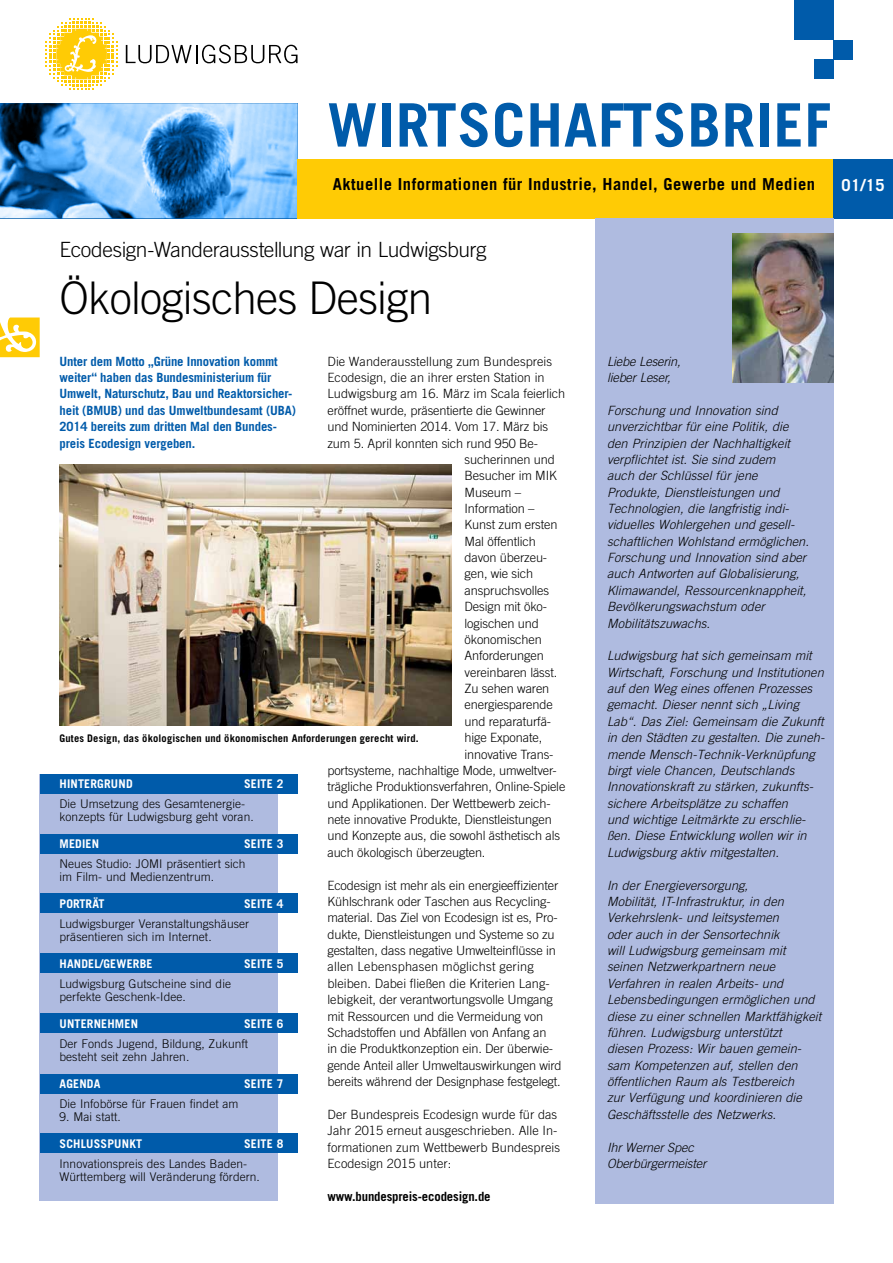
<style>
.page{position:relative;width:893px;height:1263px;background:#fff}
.page>*{position:absolute;margin:0;border:0;box-sizing:border-box;transform-origin:0 0}
.t1{font:700 60px "Ludwigsburg Trade Gothic";color:#005baa}
.t2{font:300 45px "Ludwigsburg Trade Gothic";letter-spacing:-.03em;color:#000}
.t3{font:300 21px "Ludwigsburg Trade Gothic";letter-spacing:-.035em;color:#000}
.t4{font:700 16.5px "Ludwigsburg Trade Gothic";letter-spacing:.015em;color:#000}
.t5{font:700 16.5px "Ludwigsburg Trade Gothic";color:#fff}
.t6{font:12.75px/16.4px "Ludwigsburg Trade Gothic Lt Ob";letter-spacing:-.01em;color:#000}
.t7{font:300 12.75px/16.4px "Ludwigsburg Trade Gothic";letter-spacing:-.025em;color:#000}
.t8{font:700 12.75px/16.4px "Ludwigsburg Trade Gothic";letter-spacing:-.025em;color:#005baa}
.t9{font:700 12.75px "Ludwigsburg Trade Gothic";letter-spacing:-.025em;color:#000}
.t10{font:300 12px/13.5px "Ludwigsburg Trade Gothic";letter-spacing:-.01em;color:#000}
.t11{font:700 12px "Ludwigsburg Trade Gothic";color:#fff}
.t12{font:700 10.5px "Ludwigsburg Trade Gothic";color:#000}
</style>
<div class="page">
<img style="left:0;top:103px;width:298px;height:115px">
<div style="left:298px;top:159px;width:595px;height:59px;background:#ffcb05"></div>
<div style="left:794px;top:0;width:39px;height:40px;background:#005baa"></div>
<div style="left:833px;top:40px;width:20px;height:20px;background:#005baa"></div>
<div style="left:833px;top:159px;width:60px;height:59px;background:#005baa"></div>
<svg style="left:46px;top:18px;width:71px;height:72px"></svg>
<svg style="left:126px;top:45px;width:172px;height:18px"></svg>
<div style="left:814px;top:60px;width:19px;height:19px;background:#005baa"></div>
<div style="left:595px;top:218px;width:238px;height:985px;background:#afbbe0"></div>
<img style="left:733px;top:234px;width:100px;height:148px">
<svg style="left:0;top:317px;width:40px;height:40px"></svg>
<div style="left:40px;top:774px;width:238px;height:426px;background:#afbbe0"></div>
<div style="left:40px;top:774px;width:258px;height:20px;background:#005baa"></div>
<div style="left:40px;top:834px;width:258px;height:19px;background:#005baa"></div>
<div style="left:40px;top:893px;width:258px;height:19px;background:#005baa"></div>
<div style="left:40px;top:953px;width:258px;height:20px;background:#005baa"></div>
<div style="left:40px;top:1013px;width:258px;height:20px;background:#005baa"></div>
<div style="left:40px;top:1074px;width:258px;height:19px;background:#005baa"></div>
<div style="left:40px;top:1133px;width:258px;height:20px;background:#005baa"></div>
<img style="left:60px;top:464px;width:392px;height:262px">
<h1 class="t1" style="left:327px;top:88px;width:506px">WIRTSCHAFTSBRIEF</h1>
<p class="t4" style="left:333px;top:174px;width:484px">Aktuelle Informationen für Industrie, Handel, Gewerbe und Medien</p>
<p class="t5" style="left:842px;top:174px;width:45px">01/15</p>
<h3 class="t3" style="left:60px;top:237px;width:429px">Ecodesign-Wanderausstellung war in Ludwigsburg</h3>
<h2 class="t2" style="left:60px;top:272px;width:375px">Ökologisches Design</h2>
<p class="t8" style="left:60px;top:353px;width:238px">Unter dem Motto „Grüne Innovation kommt weiter“ haben das Bundesministerium für Umwelt, Naturschutz, Bau und Reaktorsicher&shy;heit (BMUB) und das Umweltbundesamt (UBA)<br>2014 bereits zum dritten Mal den Bundes&shy;preis Ecodesign vergeben.</p>
<p class="t7" style="left:327px;top:353px;width:226px">Die Wanderausstellung zum Bundespreis</p>
<p class="t7" style="left:327px;top:369px;width:219px">Ecodesign, die an ihrer ersten Station in</p>
<p class="t7" style="left:327px;top:385px;width:239px">Ludwigsburg am 16. März im Scala feierlich</p>
<p class="t7" style="left:327px;top:402px;width:220px">eröffnet wurde, präsentierte die Gewinner</p>
<p class="t7" style="left:327px;top:418px;width:222px">und Nominierten 2014. Vom 17. März bis</p>
<p class="t7" style="left:327px;top:435px;width:212px">zum 5. April konnten sich rund 950 Be-</p>
<p class="t7" style="left:465px;top:451px;width:92px">sucherinnen und</p>
<p class="t7" style="left:465px;top:467px;width:94px">Besucher im MIK</p>
<p class="t7" style="left:465px;top:484px;width:58px">Museum –</p>
<p class="t7" style="left:465px;top:500px;width:72px">Information –</p>
<p class="t7" style="left:465px;top:516px;width:95px">Kunst zum ersten</p>
<p class="t7" style="left:465px;top:533px;width:73px">Mal öffentlich</p>
<p class="t7" style="left:465px;top:549px;width:84px">davon überzeu-</p>
<p class="t7" style="left:465px;top:566px;width:70px">gen, wie sich</p>
<p class="t7" style="left:465px;top:582px;width:86px">anspruchsvolles</p>
<p class="t7" style="left:465px;top:598px;width:84px">Design mit öko-</p>
<p class="t7" style="left:465px;top:615px;width:76px">logischen und</p>
<p class="t7" style="left:465px;top:631px;width:79px">ökonomischen</p>
<p class="t7" style="left:465px;top:647px;width:81px">Anforderungen</p>
<p class="t7" style="left:465px;top:664px;width:94px">vereinbaren lässt.</p>
<p class="t7" style="left:465px;top:680px;width:86px">Zu sehen waren</p>
<p class="t7" style="left:465px;top:697px;width:90px">energiesparende</p>
<p class="t7" style="left:465px;top:713px;width:88px">und reparaturfä-</p>
<p class="t7" style="left:465px;top:729px;width:79px">hige Exponate,</p>
<p class="t7" style="left:465px;top:746px;width:91px">innovative Trans-</p>
<p class="t7" style="left:327px;top:762px;width:231px">portsysteme, nachhaltige Mode, umweltver-</p>
<p class="t7" style="left:327px;top:778px;width:240px">trägliche Produktionsverfahren, Online-Spiele</p>
<p class="t7" style="left:327px;top:795px;width:225px">und Applikationen. Der Wettbewerb zeich-</p>
<p class="t7" style="left:327px;top:811px;width:226px">nete innovative Produkte, Dienstleistungen</p>
<p class="t7" style="left:327px;top:827px;width:234px">und Konzepte aus, die sowohl ästhetisch als</p>
<p class="t7" style="left:327px;top:844px;width:160px">auch ökologisch überzeugten.</p>
<p class="t7" style="left:327px;top:877px;width:236px">Ecodesign ist mehr als ein energieeffizienter Kühlschrank oder Taschen aus Recycling&shy;material. Das Ziel von Ecodesign ist es, Pro&shy;dukte, Dienstleistungen und Systeme so zu gestalten, dass negative Umwelteinflüsse in allen Lebensphasen möglichst gering bleiben. Dabei fließen die Kriterien Lang&shy;lebigkeit, der verantwortungsvolle Umgang mit Ressourcen und die Vermeidung von Schadstoffen und Abfällen von Anfang an<br>in die Produktkonzeption ein. Der überwie&shy;gende Anteil aller Umweltauswirkungen wird bereits während der Designphase festgelegt.</p>
<p class="t7" style="left:327px;top:1106px;width:234px">Der Bundespreis Ecodesign wurde für das Jahr 2015 erneut ausgeschrieben. Alle In&shy;formationen zum Wettbewerb Bundespreis Ecodesign 2015 unter:</p>
<p class="t9" style="left:327px;top:1188px;width:165px">www.bundespreis-ecodesign.de</p>
<p class="t12" style="left:60px;top:732px;width:361px">Gutes Design, das ökologischen und ökonomischen Anforderungen gerecht wird.</p>
<p class="t11" style="left:60px;top:776px;width:15px">Hinterg</p>
<p class="t11" style="left:104px;top:776px;width:30px">Rund</p>
<p class="t11" style="left:244px;top:776px;width:13px">Seite</p>
<p class="t11" style="left:277px;top:776px;width:8px">2</p>
<p class="t10" style="left:60px;top:796px;width:196px">Die Umsetzung des Gesamtenergie&shy;konzepts für Ludwigsburg geht voran.</p>
<p class="t11" style="left:60px;top:836px;width:28px">medien</p>
<p class="t11" style="left:244px;top:836px;width:13px">Seite</p>
<p class="t11" style="left:277px;top:836px;width:8px">3</p>
<p class="t10" style="left:60px;top:856px;width:188px">Neues Studio: JOMI präsentiert sich im Film- und Medienzentrum.</p>
<p class="t11" style="left:60px;top:896px;width:44px">porträt</p>
<p class="t11" style="left:244px;top:896px;width:13px">Seite</p>
<p class="t11" style="left:277px;top:896px;width:8px">4</p>
<p class="t10" style="left:60px;top:916px;width:191px">Ludwigsburger Veranstaltungshäuser präsentieren sich im Internet.</p>
<p class="t11" style="left:60px;top:956px;width:8px">han</p>
<p class="t11" style="left:81px;top:956px;width:30px">del/gewerbe</p>
<p class="t11" style="left:244px;top:956px;width:13px">Seite</p>
<p class="t11" style="left:277px;top:956px;width:8px">5</p>
<p class="t10" style="left:60px;top:976px;width:173px">Ludwigsburg Gutscheine sind die perfekte Geschenk-Idee.</p>
<p class="t11" style="left:60px;top:1016px;width:8px">unternehmen</p>
<p class="t11" style="left:244px;top:1016px;width:13px">Seite</p>
<p class="t11" style="left:277px;top:1016px;width:8px">6</p>
<p class="t10" style="left:60px;top:1036px;width:190px">Der Fonds Jugend, Bildung, Zukunft besteht seit zehn Jahren.</p>
<p class="t11" style="left:60px;top:1076px;width:39px">Agen da</p>
<p class="t11" style="left:244px;top:1076px;width:13px">Seite</p>
<p class="t11" style="left:277px;top:1076px;width:8px">7</p>
<p class="t10" style="left:60px;top:1096px;width:181px">Die Infobörse für Frauen findet am</p>
<p class="t10" style="left:60px;top:1110px;width:63px">9. Mai statt.</p>
<p class="t11" style="left:60px;top:1136px;width:81px">schlusspunkt</p>
<p class="t11" style="left:244px;top:1136px;width:13px">Seite</p>
<p class="t11" style="left:277px;top:1136px;width:8px">8</p>
<p class="t10" style="left:60px;top:1156px;width:202px">Innovationspreis des Landes Baden-<br>Württemberg will Veränderung fördern.</p>
<p class="t6" style="left:607px;top:353px;width:75px">Liebe Leserin, lieber Leser,</p>
<p class="t6" style="left:607px;top:402px;width:204px">Forschung und Innovation sind unverzichtbar für eine Politik, die den Prinzipien der Nachhaltigkeit verpflichtet ist. Sie sind zudem<br>auch der Schlüssel für jene Produkte, Dienstleistungen und Technologien, die langfristig indi&shy;viduelles Wohlergehen und gesell&shy;schaftlichen Wohlstand ermöglichen.<br>Forschung und Innovation sind aber auch Antworten auf Globalisierung, Klimawandel, Ressourcenknappheit, Bevölkerungswachstum oder Mobilitätszuwachs.</p>
<p class="t6" style="left:607px;top:648px;width:219px">Ludwigsburg hat sich gemeinsam mit Wirtschaft, Forschung und Institutionen auf den Weg eines offenen Prozesses gemacht. Dieser nennt sich „Living Lab“. Das Ziel: Gemeinsam die Zukunft in den Städten zu gestalten. Die zuneh&shy;mende Mensch-Technik-Verknüpfung birgt viele Chancen, Deutschlands Innovationskraft zu stärken, zukunfts&shy;sichere Arbeitsplätze zu schaffen<br>und wichtige Leitmärkte zu erschlie&shy;ßen. Diese Entwicklung wollen wir in Ludwigsburg aktiv mitgestalten.</p>
<p class="t6" style="left:607px;top:877px;width:216px">In der Energieversorgung,<br>Mobilität, IT-Infrastruktur, in den Verkehrslenk- und leitsystemen<br>oder auch in der Sensortechnik<br>will Ludwigsburg gemeinsam mit seinen Netzwerkpartnern neue Verfahren in realen Arbeits- und Lebensbedingungen ermöglichen und diese zu einer schnellen Marktfähigkeit führen. Ludwigsburg unterstützt<br>diesen Prozess: Wir bauen gemein&shy;sam Kompetenzen auf, stellen den öffentlichen Raum als Testbereich<br>zur Verfügung und koordinieren die Geschäftsstelle des Netzwerks.</p>
<p class="t6" style="left:607px;top:1139px;width:101px">Ihr Werner Spec<br>Oberbürgermeister</p>
</div>
